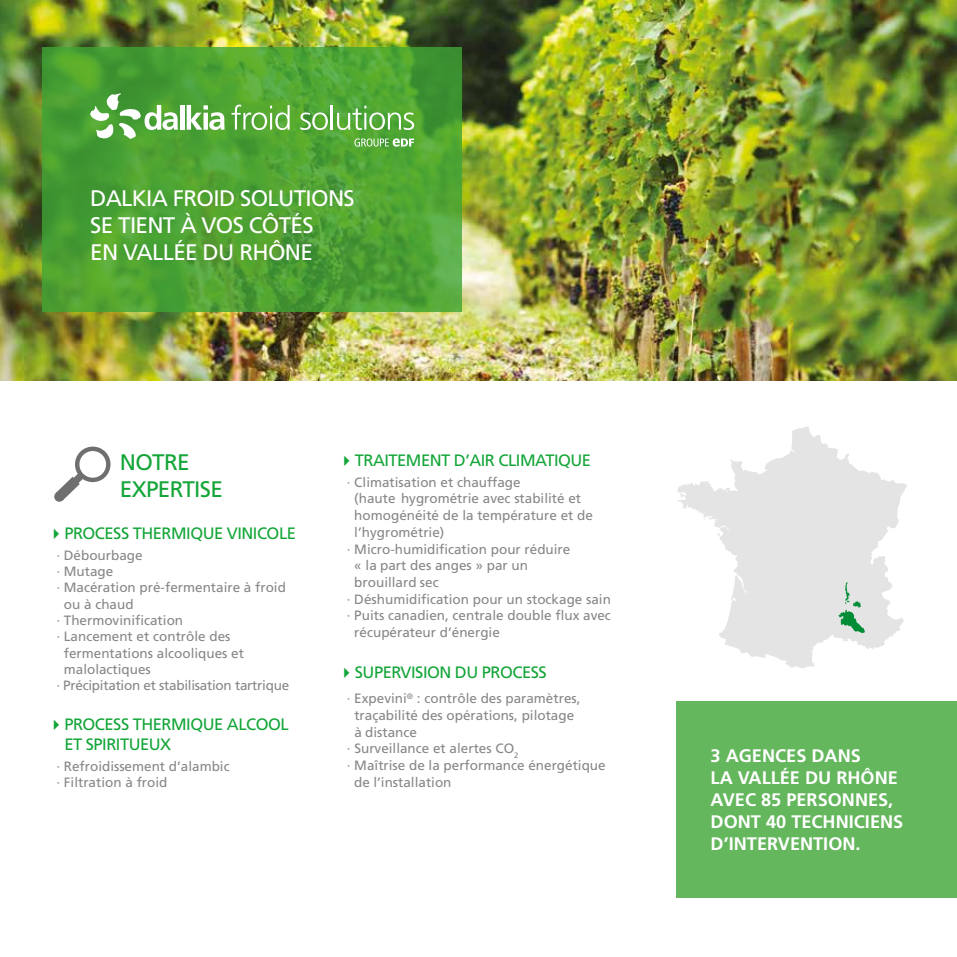
<style>
.page{position:relative;width:957px;height:957px;background:#fff}
.page>*{position:absolute;margin:0;border:0;box-sizing:border-box;transform-origin:0 0}
.t1{font:22.5px/27px "Frutiger";letter-spacing:-.03em;color:#fff}
.t2{font:22.5px/27px "Frutiger";letter-spacing:-.03em;color:#13a538}
.t3{font:700 18.15px/21.8px "Frutiger";color:#fff}
.t4{font:16.5px/20px "Frutiger";letter-spacing:-.03em;color:#13a538}
.t5{font:13.5px/16.4px "Frutiger";color:#878787}
.t6{font:13.5px "Frutiger";letter-spacing:-.02em;color:#878787}
</style>
<div class="page">
<div style="left:676px;top:701px;width:281px;height:196px;background:#65b75d"></div>
<img style="left:0;top:0;width:957px;height:381px">
<svg style="left:43px;top:47px;width:419px;height:264px;background:#4ea234"></svg>
<svg style="left:354px;top:138px;width:60px;height:9px"></svg>
<hr style="left:180px;top:105px;width:4px;height:25px;background:#fff">
<svg style="left:187px;top:105px;width:38px;height:25px"></svg>
<svg style="left:90px;top:93px;width:88px;height:46px"></svg>
<svg style="left:231px;top:105px;width:59px;height:25px"></svg>
<svg style="left:300px;top:112px;width:28px;height:18px"></svg>
<hr style="left:331px;top:105px;width:2px;height:25px;background:#fff">
<svg style="left:337px;top:106px;width:77px;height:24px;background:#79bc64"></svg>
<svg style="left:677px;top:426px;width:230px;height:242px;fill:#e3e4e3"></svg>
<svg style="left:838px;top:582px;width:27px;height:51px"></svg>
<svg style="left:54px;top:446px;width:57px;height:56px"></svg>
<h1 class="t1" style="left:90px;top:184px;width:266px">DALKIA FROID SOLUTIONS<br>SE TIENT À VOS CÔTÉS<br>EN VALLÉE DU RHÔNE</h1>
<h1 class="t2" style="left:120px;top:448px;width:105px">NOTRE<br>EXPERTISE</h1>
<p class="t4" style="left:338px;top:450px;width:254px">✔TRAITEMENT D’AIR CLIMATIQUE</p>
<p class="t5" style="left:347px;top:473px;width:175px">· Climatisation et chauffage</p>
<p class="t5" style="left:354px;top:490px;width:228px">(haute hygrométrie avec stabilité et</p>
<p class="t5" style="left:354px;top:507px;width:240px">homogénéité de la température et de</p>
<p class="t5" style="left:354px;top:524px;width:92px">l’hygrométrie)</p>
<p class="t5" style="left:347px;top:540px;width:225px">· Micro-humidification pour réduire</p>
<p class="t5" style="left:354px;top:557px;width:175px">« la part des anges » par un</p>
<p class="t5" style="left:354px;top:574px;width:86px">brouillard sec</p>
<p class="t5" style="left:347px;top:591px;width:266px">· Déshumidification pour un stockage sain</p>
<p class="t5" style="left:347px;top:607px;width:266px">· Puits canadien, centrale double flux avec</p>
<p class="t5" style="left:354px;top:624px;width:147px">récupérateur d’énergie</p>
<p class="t4" style="left:338px;top:662px;width:210px">✔SUPERVISION DU PROCESS</p>
<p class="t5" style="left:347px;top:690px;width:235px">· Expevini<sup>®</sup> : contrôle des paramètres,</p>
<p class="t5" style="left:354px;top:707px;width:221px">traçabilité des opérations, pilotage</p>
<p class="t5" style="left:354px;top:723px;width:64px">à distance</p>
<p class="t5" style="left:347px;top:740px;width:173px">· Surveillance et alertes CO<sub>2</sub></p>
<p class="t5" style="left:347px;top:757px;width:260px">· Maîtrise de la performance énergétique</p>
<p class="t5" style="left:354px;top:774px;width:99px">de l’installation</p>
<p class="t4" style="left:48px;top:523px;width:250px">✔PROCESS THERMIQUE VINICOLE</p>
<p class="t5" style="left:56px;top:547px;width:88px">· Débourbage</p>
<p class="t5" style="left:56px;top:563px;width:59px">· Mutage</p>
<p class="t5" style="left:56px;top:579px;width:231px">· Macération pré-fermentaire à froid</p>
<p class="t5" style="left:64px;top:596px;width:71px">ou à chaud</p>
<p class="t5" style="left:56px;top:612px;width:128px">· Thermovinification</p>
<p class="t5" style="left:56px;top:628px;width:176px">· Lancement et contrôle des</p>
<p class="t5" style="left:64px;top:644px;width:182px">fermentations alcooliques et</p>
<p class="t5" style="left:64px;top:661px;width:89px">malolactiques</p>
<p class="t6" style="left:56px;top:677px;width:234px">· Précipitation et stabilisation tartrique</p>
<p class="t4" style="left:64px;top:714px;width:226px;text-indent:-17px">✔PROCESS THERMIQUE ALCOOL<br>ET SPIRITUEUX</p>
<p class="t5" style="left:56px;top:757px;width:175px">· Refroidissement d’alambic · Filtration à froid</p>
<h2 class="t3" style="left:710px;top:745px;width:194px">3 AGENCES DANS<br>LA VALLÉE DU RHÔNE<br>AVEC 85 PERSONNES,<br>DONT 40 TECHNICIENS<br>D’INTERVENTION.</h2>
</div>
